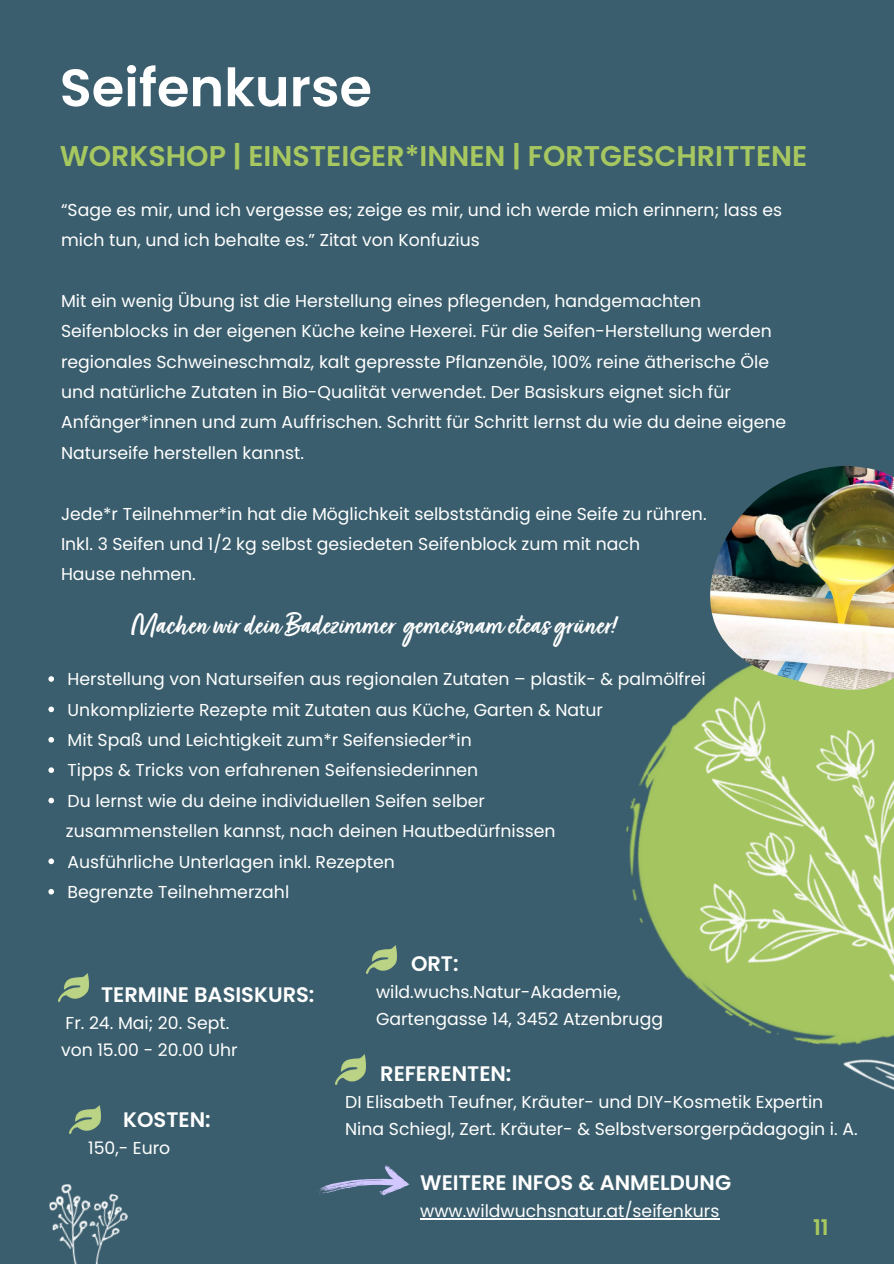
<style>
.page{position:relative;width:894px;height:1264px;background:#fff}
.page>*{position:absolute;margin:0;border:0;box-sizing:border-box;transform-origin:0 0}
.t1{font:600 52.5px "Poppins";color:#fff}
.t2{font:31.5px "Turbinado Bold Pro";color:#fff}
.t3{font:600 28.5px "Poppins";color:#a7c760}
.t4{font:600 21.6px "Poppins";color:#a7c760}
.t5{font:600 21px "Poppins";color:#fff}
.t6{font:17.25px/30.3px "Poppins";color:#fff}
</style>
<div class="page">
<div style="left:0;top:0;width:893px;height:1263px;background:#3a5e6d"></div>
<svg style="left:48px;top:676px;width:6px;height:5px"></svg>
<svg style="left:48px;top:706px;width:6px;height:6px"></svg>
<svg style="left:48px;top:737px;width:6px;height:5px"></svg>
<svg style="left:48px;top:767px;width:6px;height:6px"></svg>
<svg style="left:48px;top:797px;width:6px;height:6px"></svg>
<svg style="left:48px;top:858px;width:6px;height:6px"></svg>
<svg style="left:48px;top:888px;width:6px;height:6px"></svg>
<img style="left:58px;top:973px;width:31px;height:28px">
<img style="left:70px;top:1105px;width:30px;height:28px">
<img style="left:366px;top:945px;width:30px;height:28px">
<img style="left:335px;top:1054px;width:31px;height:30px">
<img style="left:777px;top:466px;width:116px;height:19px">
<img style="left:594px;top:485px;width:299px;height:735px">
<img style="left:99px;top:1193px;width:29px;height:62px">
<img style="left:49px;top:1184px;width:50px;height:79px">
<hr style="left:420px;top:1218px;width:299px;height:1px;background:#fff">
<svg style="left:316px;top:1165px;width:94px;height:31px"></svg>
<p class="t1" style="left:60px;top:51px;width:313px">Seifenkurse</p>
<p class="t3" style="left:60px;top:136px;width:749px">WORKSHOP | EINSTEIGER*INNEN | FORTGESCHRITTENE</p>
<p class="t6" style="left:61px;top:194px;width:722px">“Sage es mir, und ich vergesse es; zeige es mir, und ich werde mich erinnern; lass es mich tun, und ich behalte es.” Zitat von Konfuzius</p>
<p class="t6" style="left:61px;top:285px;width:726px">Mit ein wenig Übung ist die Herstellung eines pflegenden, handgemachten Seifenblocks in der eigenen Küche keine Hexerei. Für die Seifen-Herstellung werden regionales Schweineschmalz, kalt gepresste Pflanzenöle, 100% reine ätherische Öle und natürliche Zutaten in Bio-Qualität verwendet. Der Basiskurs eignet sich für Anfänger*innen und zum Auffrischen. Schritt für Schritt lernst du wie du deine eigene Naturseife herstellen kannst.</p>
<p class="t6" style="left:61px;top:498px;width:647px">Jede*r Teilnehmer*in hat die Möglichkeit selbstständig eine Seife zu rühren.</p>
<p class="t6" style="left:61px;top:528px;width:580px">Inkl. 3 Seifen und 1/2 kg selbst gesiedeten Seifenblock zum mit nach</p>
<p class="t6" style="left:61px;top:559px;width:136px">Hause nehmen.</p>
<p class="t2" style="left:132px;top:608px;width:486px">Machen wirdein Badezimmer gemeisnameteasgrüner!</p>
<h2 class="t6" style="left:68px;top:664px;width:639px">Herstellung von Naturseifen aus regionalen Zutaten – plastik- &amp; palmölfrei</h2>
<p class="t6" style="left:68px;top:694px;width:536px">Unkomplizierte Rezepte mit Zutaten aus Küche, Garten &amp; Natur</p>
<p class="t6" style="left:68px;top:724px;width:405px">Mit Spaß und Leichtigkeit zum*r Seifensieder*in</p>
<p class="t6" style="left:68px;top:755px;width:412px">Tipps &amp; Tricks von erfahrenen Seifensiederinnen</p>
<p class="t6" style="left:68px;top:785px;width:419px">Du lernst wie du deine individuellen Seifen selber</p>
<p class="t6" style="left:66px;top:816px;width:491px">zusammenstellen kannst, nach deinen Hautbedürfnissen</p>
<p class="t6" style="left:68px;top:846px;width:329px">Ausführliche Unterlagen inkl. Rezepten</p>
<p class="t6" style="left:68px;top:876px;width:223px">Begrenzte Teilnehmerzahl</p>
<p class="t5" style="left:101px;top:979px;width:215px">TERMINE BASISKURS:</p>
<p class="t6" style="left:61px;top:1009px;width:178px;line-height:27px">Fr. 24. Mai; 20. Sept. von 15.00 - 20.00 Uhr</p>
<p class="t5" style="left:123px;top:1104px;width:89px">KOSTEN:</p>
<p class="t6" style="left:88px;top:1132px;width:84px">150,- Euro</p>
<p class="t5" style="left:411px;top:948px;width:49px">ORT:</p>
<p class="t6" style="left:376px;top:978px;width:288px;line-height:27px">wild.wuchs.Natur-Akademie,<br>Gartengasse 14, 3452 Atzenbrugg</p>
<p class="t5" style="left:380px;top:1058px;width:133px">REFERENTEN:</p>
<p class="t6" style="left:345px;top:1087px;width:514px;line-height:27px">DI Elisabeth Teufner, Kräuter- und DIY-Kosmetik Expertin<br>Nina Schiegl, Zert. Kräuter- &amp; Selbstversorgerpädagogin i. A.</p>
<p class="t5" style="left:420px;top:1168px;width:312px">WEITERE INFOS &amp; ANMELDUNG</p>
<p class="t6" style="left:420px;top:1196px;width:300px">www.wildwuchsnatur.at/seifenkurs</p>
<p class="t4" style="left:812px;top:1212px;width:17px">11</p>
</div>
